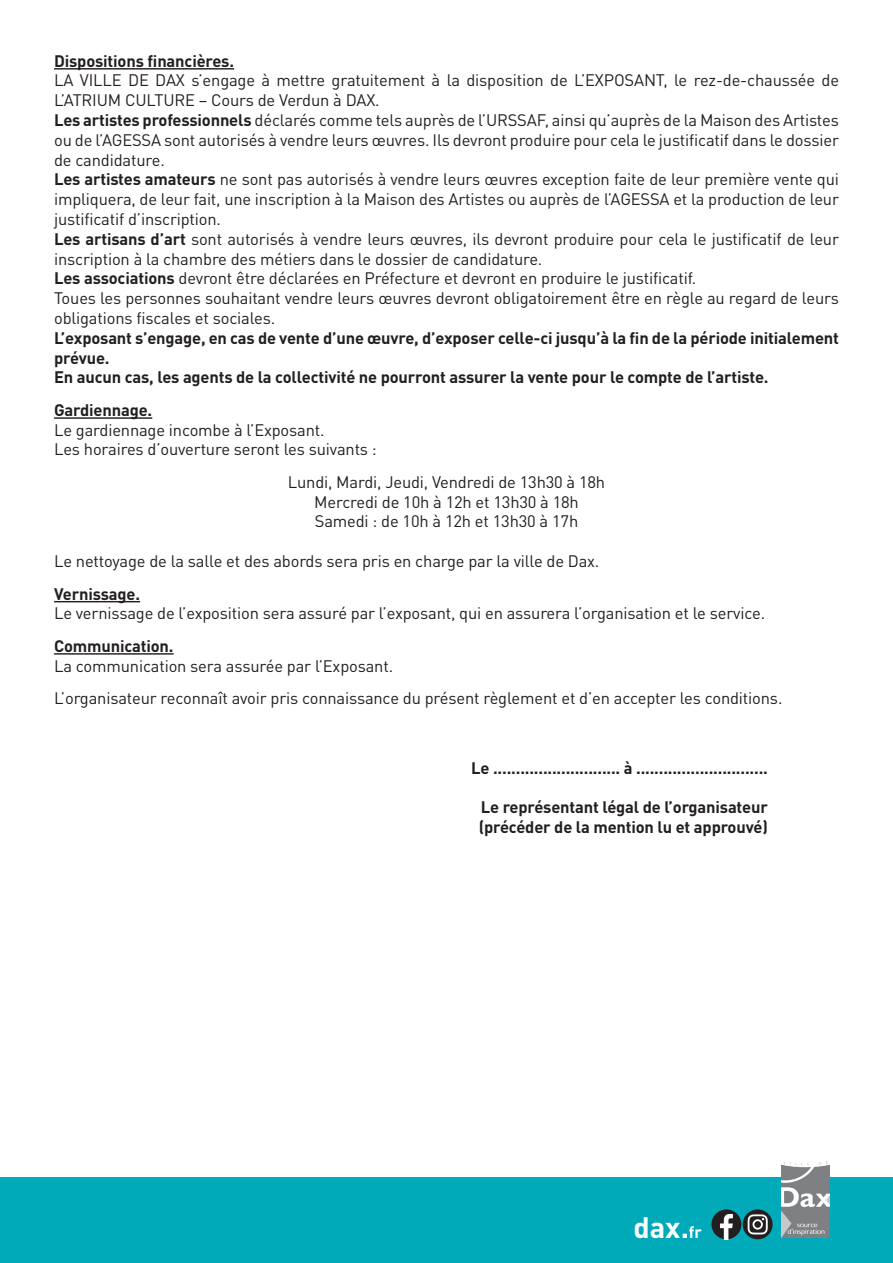
<style>
.page{position:relative;width:893px;height:1263px;background:#fff}
.page>*{position:absolute;margin:0;border:0;box-sizing:border-box;transform-origin:0 0}
.t1{font:700 29.1px "DINOT";color:#fff}
.t2{font:16.5px/19.8px "DINOT";letter-spacing:-.01em;color:#231f20}
.t3{font:700 16.5px/19.8px "DINOT";letter-spacing:-.01em;color:#231f20}
.s1{font-weight:700}
.s2{font-size:16.5px}
</style>
<div class="page">
<hr style="left:54px;top:68px;width:180px;height:2px;background:#231f20">
<hr style="left:54px;top:417px;width:98px;height:2px;background:#231f20">
<hr style="left:54px;top:601px;width:86px;height:1px;background:#231f20">
<hr style="left:54px;top:653px;width:120px;height:2px;background:#231f20">
<div style="left:0;top:1178px;width:893px;height:85px;background:#00aab8"></div>
<img style="left:782px;top:1162px;width:47px;height:76px">
<div style="left:711px;top:1209px;width:30px;height:30px;background:#231f20;border-radius:50%"></div>
<svg style="left:743px;top:1209px;width:30px;height:30px"></svg>
<svg style="left:748px;top:1214px;width:20px;height:20px"></svg>
<svg style="left:720px;top:1214px;width:13px;height:26px"></svg>
<p class="t3" style="left:54px;top:50px;width:181px">Dispositions financières.</p>
<p class="t2" style="left:54px;top:70px;width:786px">LA VILLE DE DAX s’engage à mettre gratuitement à la disposition de L’EXPOSANT, le rez-de-chaussée de L’ATRIUM CULTURE – Cours de Verdun à DAX.<br><span class="s1">Les artistes professionnels</span> déclarés comme tels auprès de l’URSSAF, ainsi qu’auprès de la Maison des Artistes ou de l’AGESSA sont autorisés à vendre leurs œuvres. Ils devront produire pour cela le justificatif dans le dossier de candidature.<br><span class="s1">Les artistes amateurs</span> ne sont pas autorisés à vendre leurs œuvres exception faite de leur première vente qui impliquera, de leur fait, une inscription à la Maison des Artistes ou auprès de l’AGESSA et la production de leur justificatif d’inscription.<br><span class="s1">Les artisans d’art</span> sont autorisés à vendre leurs œuvres, ils devront produire pour cela le justificatif de leur inscription à la chambre des métiers dans le dossier de candidature.<br><span class="s1">Les associations</span> devront être déclarées en Préfecture et devront en produire le justificatif.<br>Toues les personnes souhaitant vendre leurs œuvres devront obligatoirement être en règle au regard de leurs obligations fiscales et sociales.</p>
<p class="t3" style="left:54px;top:327px;width:786px">L’exposant s’engage, en cas de vente d’une œuvre, d’exposer celle-ci jusqu’à la fin de la période initialement prévue.<br>En aucun cas, les agents de la collectivité ne pourront assurer la vente pour le compte de l’artiste.</p>
<p class="t3" style="left:54px;top:399px;width:100px">Gardiennage.</p>
<p class="t2" style="left:54px;top:419px;width:324px">Le gardiennage incombe à l’Exposant.<br>Les horaires d’ouverture seront les suivants :</p>
<p class="t2" style="left:288px;top:472px;width:319px;text-align:center">Lundi, Mardi, Jeudi, Vendredi de 13h30 à 18h<br>Mercredi de 10h à 12h et 13h30 à 18h<br>Samedi : de 10h à 12h et 13h30 à 17h</p>
<p class="t2" style="left:54px;top:551px;width:547px">Le nettoyage de la salle et des abords sera pris en charge par la ville de Dax.</p>
<p class="t3" style="left:54px;top:583px;width:87px">Vernissage.</p>
<p class="t2" style="left:54px;top:603px;width:712px">Le vernissage de l’exposition sera assuré par l’exposant, qui en assurera l’organisation et le service.</p>
<p class="t3" style="left:54px;top:635px;width:121px">Communication.</p>
<p class="t2" style="left:54px;top:649px;width:730px;line-height:32.4px">La communication sera assurée par l’Exposant.<br>L’organisateur reconnaît avoir pris connaissance du présent règlement et d’en accepter les conditions.</p>
<p class="t3" style="left:471px;top:757px;width:298px">Le ............................ à .............................</p>
<p class="t3" style="left:479px;top:797px;width:291px">Le représentant légal de l’organisateur (précéder de la mention lu et approuvé)</p>
<h1 class="t1" style="left:633px;top:1208px;width:70px">dax.<span class="s2">fr</span></h1>
</div>
